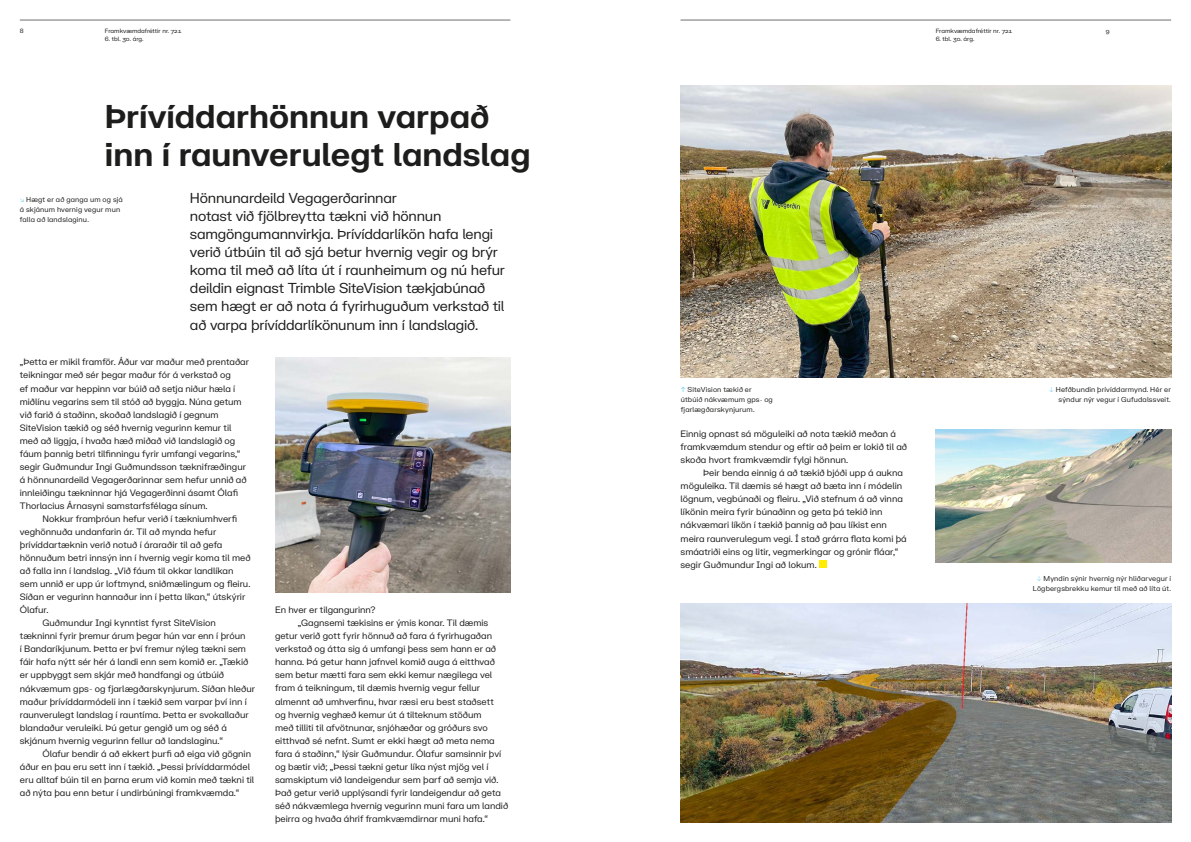
<style>
.page{position:relative;width:1191px;height:842px;background:#fff}
.page>*{position:absolute;margin:0;border:0;box-sizing:border-box;transform-origin:0 0}
.t1{font:700 32px/38.4px "Vegagerdin FK Grotesk";color:#1d1d1b}
.t2{font:14px/18px "Vegagerdin FK Grotesk";letter-spacing:-.015em;color:#1d1d1b}
.t3{font:9px/13px "Vegagerdin FK Grotesk";letter-spacing:-.005em;color:#1d1d1b}
.t4{font:7px/10px "Vegagerdin FK Grotesk";letter-spacing:.02em;color:#1d1d1b}
.t5{font:6px "Vegagerdin FK Grotesk";color:#1d1d1b}
.s1{font-weight:900;color:#5dc5ed}
.s2{color:#5dc5ed}
</style>
<div class="page">
<hr style="left:680px;top:20px;width:491px;height:1px;background:#706f6f">
<hr style="left:20px;top:20px;width:490px;height:1px;background:#706f6f">
<img style="left:275px;top:357px;width:235px;height:235px">
<img style="left:680px;top:86px;width:491px;height:291px">
<img style="left:680px;top:604px;width:491px;height:218px">
<img style="left:935px;top:429px;width:236px;height:134px">
<div style="left:819px;top:560px;width:7px;height:7px;background:#ffec00"></div>
<p class="t5" style="left:20px;top:26px;width:5px">8</p>
<p class="t5" style="left:105px;top:26px;width:78px">Framkvæmdafréttir nr. 721</p>
<p class="t5" style="left:105px;top:34px;width:40px">6. tbl. 30. árg.</p>
<h1 class="t1" style="left:105px;top:95px;width:427px">Þrívíddarhönnun varpað inn í raunverulegt landslag</h1>
<p class="t4" style="left:20px;top:194px;width:105px"><span class="s1">↘</span> Hægt er að ganga um og sjá á skjánum hvernig vegur mun falla að landslaginu.</p>
<p class="t2" style="left:190px;top:188px;width:317px">Hönnunardeild Vegagerðarinnar<br>notast við fjölbreytta tækni við hönnun samgöngumannvirkja. Þrívíddarlíkön hafa lengi verið útbúin til að sjá betur hvernig vegir og brýr koma til með að líta út í raunheimum og nú hefur deildin eignast Trimble SiteVision tækjabúnað sem hægt er að nota á fyrirhuguðum verkstað til að varpa þrívíddarlíkönunum inn í landslagið.</p>
<p class="t3" style="left:20px;top:355px;width:231px">„Þetta er mikil framför. Áður var maður með prentaðar teikningar með sér þegar maður fór á verkstað og<br>ef maður var heppinn var búið að setja niður hæla í miðlínu vegarins sem til stóð að byggja. Núna getum við farið á staðinn, skoðað landslagið í gegnum SiteVision tækið og séð hvernig vegurinn kemur til með að liggja, í hvaða hæð miðað við landslagið og fáum þannig betri tilfinningu fyrir umfangi vegarins,“ segir Guðmundur Ingi Guðmundsson tæknifræðingur á hönnunardeild Vegagerðarinnar sem hefur unnið að innleiðingu tækninnar hjá Vegagerðinni ásamt Ólafi Thorlacius Árnasyni samstarfsfélaga sínum.</p>
<p class="t3" style="left:43px;top:512px;width:196px">Nokkur framþróun hefur verið í tækniumhverfi</p>
<p class="t3" style="left:20px;top:525px;width:198px">veghönnuða undanfarin ár. Til að mynda hefur</p>
<p class="t3" style="left:20px;top:538px;width:204px">þrívíddartæknin verið notuð í áraraðir til að gefa</p>
<p class="t3" style="left:20px;top:551px;width:232px">hönnuðum betri innsýn inn í hvernig vegir koma til með</p>
<p class="t3" style="left:20px;top:564px;width:215px">að falla inn í landslag. „Við fáum til okkar landlíkan</p>
<p class="t3" style="left:20px;top:577px;width:232px">sem unnið er upp úr loftmynd, sniðmælingum og fleiru.</p>
<p class="t3" style="left:20px;top:590px;width:227px">Síðan er vegurinn hannaður inn í þetta líkan,“ útskýrir</p>
<p class="t3" style="left:20px;top:603px;width:30px">Ólafur.</p>
<p class="t3" style="left:43px;top:616px;width:175px">Guðmundur Ingi kynntist fyrst SiteVision</p>
<p class="t3" style="left:20px;top:629px;width:227px">tækninni fyrir þremur árum þegar hún var enn í þróun</p>
<p class="t3" style="left:20px;top:642px;width:228px">í Bandaríkjunum. Þetta er því fremur nýleg tækni sem</p>
<p class="t3" style="left:20px;top:655px;width:230px">fáir hafa nýtt sér hér á landi enn sem komið er. „Tækið</p>
<p class="t3" style="left:20px;top:668px;width:206px">er uppbyggt sem skjár með handfangi og útbúið</p>
<p class="t3" style="left:20px;top:681px;width:237px">nákvæmum gps- og fjarlægðarskynjurum. Síðan hleður</p>
<p class="t3" style="left:20px;top:694px;width:228px">maður þrívíddarmódeli inn í tækið sem varpar því inn í</p>
<p class="t3" style="left:20px;top:707px;width:230px">raunverulegt landslag í rauntíma. Þetta er svokallaður</p>
<p class="t3" style="left:20px;top:720px;width:208px">blandaður veruleiki. Þú getur gengið um og séð á</p>
<p class="t3" style="left:20px;top:733px;width:205px">skjánum hvernig vegurinn fellur að landslaginu.“</p>
<p class="t3" style="left:43px;top:746px;width:210px">Ólafur bendir á að ekkert þurfi að eiga við gögnin</p>
<p class="t3" style="left:20px;top:759px;width:232px">áður en þau eru sett inn í tækið. „Þessi þrívíddarmódel</p>
<p class="t3" style="left:20px;top:772px;width:236px">eru alltaf búin til en þarna erum við komin með tækni til</p>
<p class="t3" style="left:20px;top:785px;width:221px">að nýta þau enn betur í undirbúningi framkvæmda.“</p>
<p class="t3" style="left:275px;top:603px;width:102px">En hver er tilgangurinn?</p>
<p class="t3" style="left:298px;top:616px;width:192px">„Gagnsemi tækisins er ýmis konar. Til dæmis</p>
<p class="t3" style="left:275px;top:629px;width:218px">getur verið gott fyrir hönnuð að fara á fyrirhugaðan</p>
<p class="t3" style="left:275px;top:642px;width:223px">verkstað og átta sig á umfangi þess sem hann er að</p>
<p class="t3" style="left:275px;top:655px;width:221px">hanna. Þá getur hann jafnvel komið auga á eitthvað</p>
<p class="t3" style="left:275px;top:668px;width:219px">sem betur mætti fara sem ekki kemur nægilega vel</p>
<p class="t3" style="left:275px;top:681px;width:206px">fram á teikningum, til dæmis hvernig vegur fellur</p>
<p class="t3" style="left:275px;top:694px;width:220px">almennt að umhverfinu, hvar ræsi eru best staðsett</p>
<p class="t3" style="left:275px;top:707px;width:208px">og hvernig veghæð kemur út á tilteknum stöðum</p>
<p class="t3" style="left:275px;top:720px;width:214px">með tilliti til afvötnunar, snjóhæðar og gróðurs svo</p>
<p class="t3" style="left:275px;top:733px;width:221px">eitthvað sé nefnt. Sumt er ekki hægt að meta nema</p>
<p class="t3" style="left:275px;top:746px;width:228px">fara á staðinn,“ lýsir Guðmundur. Ólafur samsinnir því</p>
<p class="t3" style="left:275px;top:759px;width:215px">og bætir við; „Þessi tækni getur líka nýst mjög vel í</p>
<p class="t3" style="left:275px;top:772px;width:225px">samskiptum við landeigendur sem þarf að semja við.</p>
<p class="t3" style="left:275px;top:785px;width:227px">Það getur verið upplýsandi fyrir landeigendur að geta</p>
<p class="t3" style="left:275px;top:798px;width:235px">séð nákvæmlega hvernig vegurinn muni fara um landið</p>
<p class="t3" style="left:275px;top:811px;width:214px">þeirra og hvaða áhrif framkvæmdirnar muni hafa.“</p>
<p class="t5" style="left:935px;top:26px;width:78px">Framkvæmdafréttir nr. 721</p>
<p class="t5" style="left:935px;top:34px;width:40px">6. tbl. 30. árg.</p>
<p class="t5" style="left:1106px;top:26px;width:5px">9</p>
<p class="t4" style="left:681px;top:383px;width:94px"><span class="s2">↑</span> SiteVision tækið er útbúið nákvæmum gps- og fjarlægðarskynjurum.</p>
<p class="t3" style="left:680px;top:427px;width:228px">Einnig opnast sá möguleiki að nota tækið meðan á framkvæmdum stendur og eftir að þeim er lokið til að skoða hvort framkvæmdir fylgi hönnun.</p>
<p class="t3" style="left:680px;top:466px;width:228px;text-indent:23px">Þeir benda einnig á að tækið bjóði upp á aukna möguleika. Til dæmis sé hægt að bæta inn í módelin lögnum, vegbúnaði og fleiru. „Við stefnum á að vinna líkönin meira fyrir búnaðinn og geta þá tekið inn nákvæmari líkön í tækið þannig að þau líkist enn meira raunverulegum vegi. Í stað grárra flata komi þá smáatriði eins og litir, vegmerkingar og grónir fláar,“ segir Guðmundur Ingi að lokum.</p>
<p class="t4" style="left:1049px;top:383px;width:123px;text-align:right"><span class="s1">↓</span> Hefðbundin þrívíddarmynd. Hér er sýndur nýr vegur í Gufudalssveit.</p>
<p class="t4" style="left:1032px;top:573px;width:140px;text-align:center"><span class="s1">↓</span> Myndin sýnir hvernig nýr hliðarvegur í<br>Lögbergsbrekku kemur til með að líta út.</p>
</div>
